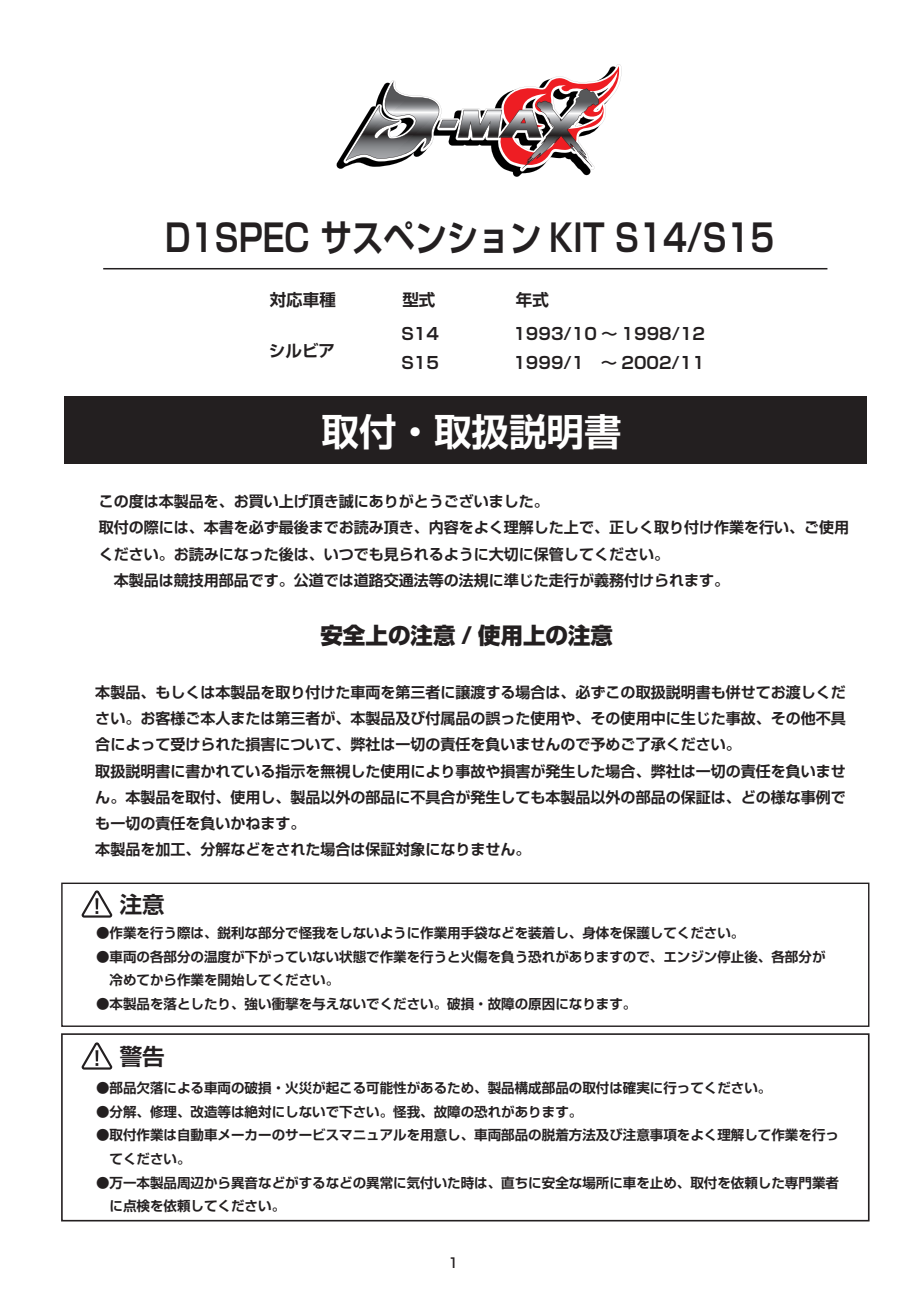
<style>
.page{position:relative;width:919px;height:1289px;background:#fff}
.page>*{position:absolute;margin:0;border:0;box-sizing:border-box;transform-origin:0 0}
.t1{font:700 37.5px "Shin Go Pro De";color:#231f20;scale:.84 1}
.t2{font:700 37.5px "Shin Go Pro De";color:#fff}
.t3{font:800 22.5px "Shin Go Pro";color:#231f20}
.t4{font:700 22.5px "Shin Go Pro De";color:#231f20}
.t5{font:700 16.5px/28.8px "Shin Go Pro De";color:#231f20}
.t6{font:700 15px/26.2px "Shin Go Pro De";color:#231f20}
.t7{font:700 13.5px/23.7px "Shin Go Pro De";color:#231f20}
.t8{font:500 13.5px "Shin Go Pro";color:#231f20}
</style>
<div class="page">
<svg style="left:336px;top:64px;width:286px;height:113px"></svg>
<hr style="left:103px;top:268px;width:724px;height:1px;background:#231f20">
<div style="left:64px;top:396px;width:802px;height:68px;background:#231f20"></div>
<svg style="left:81px;top:890px;width:32px;height:28px"></svg>
<svg style="left:81px;top:1042px;width:32px;height:28px"></svg>
<div style="left:61px;top:882px;width:808px;height:144px;border:1px solid #231f20"></div>
<div style="left:61px;top:1033px;width:808px;height:188px;border:2px solid #231f20"></div>
<h1 class="t1" style="left:165px;top:206px;width:727px">D1SPEC サスペンション KIT S14/S15</h1>
<p class="t5" style="left:270px;top:283px;width:67px">対応車種</p>
<p class="t5" style="left:402px;top:283px;width:34px">型式</p>
<p class="t5" style="left:516px;top:283px;width:34px">年式</p>
<p class="t5" style="left:269px;top:334px;width:67px">シルビア</p>
<p class="t5" style="left:401px;top:318px;width:39px">S14<br>S15</p>
<p class="t5" style="left:513px;top:318px;width:193px">1993/10 ～ 1998/12<br>1999/1　～ 2002/11</p>
<h1 class="t2" style="left:321px;top:401px;width:302px">取付・取扱説明書</h1>
<p class="t6" style="left:99px;top:486px;width:751px">この度は本製品を、お買い上げ頂き誠にありがとうございました。<br>取付の際には、本書を必ず最後までお読み頂き、内容をよく理解した上で、正しく取り付け作業を行い、ご使用ください。お読みになった後は、いつでも見られるように大切に保管してください。<br>　本製品は競技用部品です。公道では道路交通法等の法規に準じた走行が義務付けられます。</p>
<h2 class="t3" style="left:320px;top:618px;width:294px">安全上の注意 / 使用上の注意</h2>
<p class="t6" style="left:95px;top:677px;width:752px">本製品、もしくは本製品を取り付けた車両を第三者に譲渡する場合は、必ずこの取扱説明書も併せてお渡しください。お客様ご本人または第三者が、本製品及び付属品の誤った使用や、その使用中に生じた事故、その他不具合によって受けられた損害について、弊社は一切の責任を負いませんので予めご了承ください。<br>取扱説明書に書かれている指示を無視した使用により事故や損害が発生した場合、弊社は一切の責任を負いません。本製品を取付、使用し、製品以外の部品に不具合が発生しても本製品以外の部品の保証は、どの様な事例でも一切の責任を負いかねます。<br>本製品を加工、分解などをされた場合は保証対象になりません。　</p>
<h2 class="t4" style="left:120px;top:885px;width:46px">注意</h2>
<p class="t7" style="left:96px;top:919px;width:649px">●作業を行う際は、鋭利な部分で怪我をしないように作業用手袋などを装着し、身体を保護してください。</p>
<p class="t7" style="left:96px;top:943px;width:730px">●車両の各部分の温度が下がっていない状態で作業を行うと火傷を負う恐れがありますので、エンジン停止後、各部分が　冷めてから作業を開始してください。</p>
<p class="t7" style="left:96px;top:990px;width:541px">●本製品を落としたり、強い衝撃を与えないでください。破損・故障の原因になります。</p>
<h2 class="t4" style="left:120px;top:1037px;width:46px">警告</h2>
<p class="t7" style="left:96px;top:1074px;width:676px">●部品欠落による車両の破損・火災が起こる可能性があるため、製品構成部品の取付は確実に行ってください。</p>
<p class="t7" style="left:96px;top:1097px;width:487px">●分解、修理、改造等は絶対にしないで下さい。怪我、故障の恐れがあります。</p>
<p class="t7" style="left:96px;top:1121px;width:744px">●取付作業は自動車メーカーのサービスマニュアルを用意し、車両部品の脱着方法及び注意事項をよく理解して作業を行っ　てください。</p>
<p class="t7" style="left:96px;top:1168px;width:744px">●万一本製品周辺から異音などがするなどの異常に気付いた時は、直ちに安全な場所に車を止め、取付を依頼した専門業者　に点検を依頼してください。</p>
<p class="t8" style="left:448px;top:1251px;width:12px">1</p>
</div>
